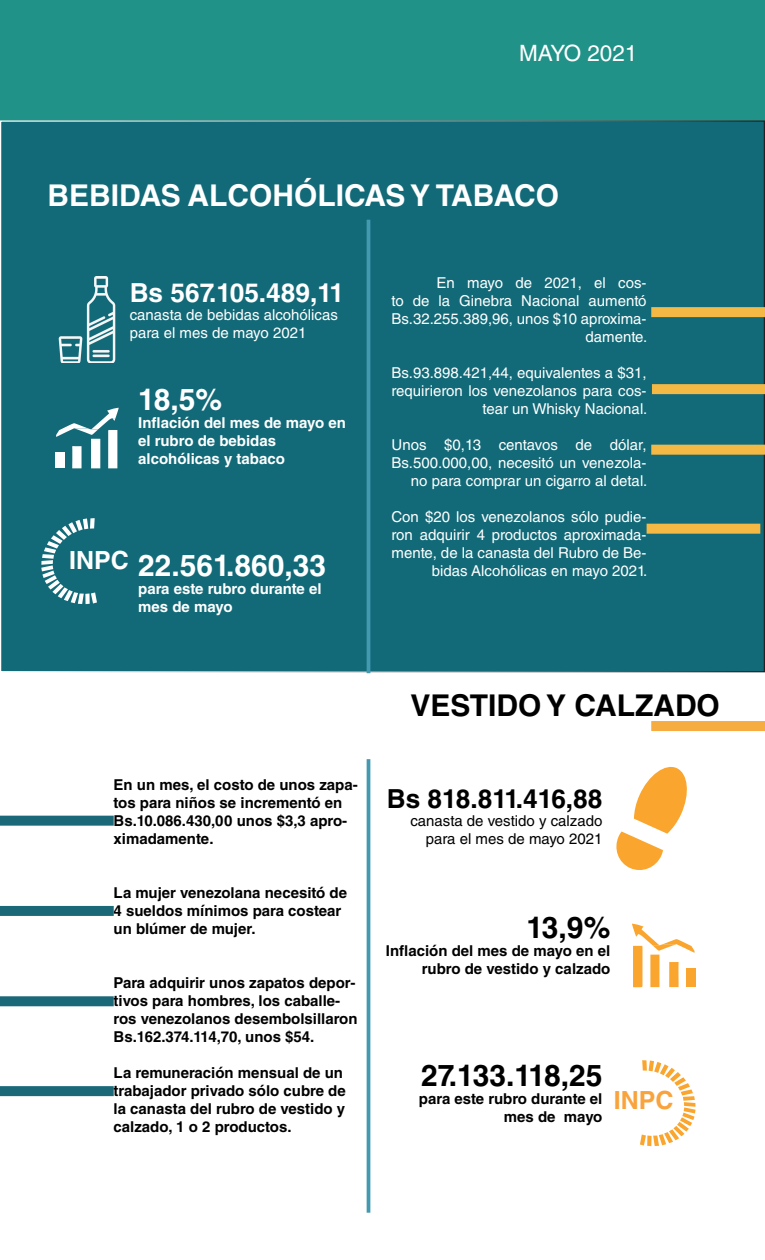
<style>
.page{position:relative;width:765px;height:1260px;background:#fff}
.page>*{position:absolute;margin:0;border:0;box-sizing:border-box;transform-origin:0 0}
.t1{font:700 30px "Helvetica LT Std";color:#fff}
.t2{font:700 30px "Helvetica LT Std";color:#000001}
.t3{font:700 30px "Helvetica LT Std";letter-spacing:-.02em;color:#000001}
.t4{font:700 26.25px "Helvetica LT Std";color:#fff}
.t5{font:700 26.25px "Helvetica LT Std";color:#000001}
.t6{font:700 25px "Helvetica LT Std";color:#fff}
.t7{font:700 25px "Helvetica LT Std";color:#f9a33d}
.t8{font:22.5px "Helvetica LT Std";color:#fff}
.t9{font:700 15px/18px "Helvetica LT Std";color:#000001}
.t10{font:15px/18px "Helvetica LT Std";color:#fff;text-align:right}
.t11{font:700 15px/18px "Helvetica LT Std";color:#fff}
.t12{font:15px "Helvetica LT Std";color:#000001}
</style>
<div class="page">
<div style="left:0;top:0;width:765px;height:120px;background:#219288"></div>
<svg style="left:616px;top:767px;width:71px;height:103px"></svg>
<div style="left:1px;top:121px;width:763px;height:551px;background:#126a78"></div>
<svg style="left:58px;top:276px;width:58px;height:87px"></svg>
<hr style="left:367px;top:220px;width:3px;height:453px;background:#4299b0">
<svg style="left:56px;top:408px;width:63px;height:60px"></svg>
<div style="left:55px;top:453px;width:9px;height:15px;background:#fff"></div>
<div style="left:652px;top:384px;width:113px;height:10px;background:#f4b945"></div>
<div style="left:651px;top:307px;width:114px;height:10px;background:#f4b945"></div>
<div style="left:0;top:816px;width:114px;height:10px;background:#1b6879"></div>
<div style="left:0;top:996px;width:114px;height:10px;background:#1b6879"></div>
<div style="left:0;top:1086px;width:114px;height:10px;background:#1b6879"></div>
<svg style="left:632px;top:924px;width:63px;height:63px"></svg>
<div style="left:686px;top:968px;width:10px;height:19px;background:#faa52d"></div>
<svg style="left:640px;top:1060px;width:56px;height:86px"></svg>
<div style="left:0;top:906px;width:114px;height:10px;background:#1b6879"></div>
<div style="left:651px;top:445px;width:114px;height:10px;background:#f4b945"></div>
<div style="left:647px;top:524px;width:113px;height:10px;background:#f4b945"></div>
<div style="left:651px;top:721px;width:114px;height:10px;background:#f6ac40"></div>
<hr style="left:367px;top:759px;width:3px;height:454px;background:#4299b0">
<svg style="left:41px;top:518px;width:56px;height:86px"></svg>
<p class="t8" style="left:519px;top:40px;width:120px">MAYO 2021</p>
<p class="t1" style="left:48px;top:177px;width:513px">BEBIDAS ALCOHÓLICAS Y TABACO</p>
<p class="t4" style="left:130px;top:277px;width:216px">Bs 567.105.489,11</p>
<p class="t10" style="left:130px;top:306px;width:210px">canasta de bebidas alcohólicas</p>
<p class="t10" style="left:130px;top:324px;width:178px">para el mes de mayo 2021</p>
<p class="t1" style="left:138px;top:382px;width:85px">18,5%</p>
<p class="t11" style="left:138px;top:414px;width:209px">Inflación del mes de mayo en el rubro de bebidas</p>
<p class="t11" style="left:138px;top:450px;width:148px">alcohólicas y tabaco</p>
<p class="t6" style="left:69px;top:545px;width:61px">INPC</p>
<p class="t1" style="left:138px;top:547px;width:190px">22.561.860,33</p>
<p class="t11" style="left:138px;top:579px;width:185px">para este rubro durante el mes de mayo</p>
<p class="t10" style="left:392px;top:274px;width:257px">En mayo de 2021, el cos-<br>to de la Ginebra Nacional aumentó<br>Bs.32.255.389,96, unos $10 aproxima&shy;damente.</p>
<p class="t10" style="left:392px;top:364px;width:257px">Bs.93.898.421,44, equivalentes a $31, requirieron los venezolanos para cos&shy;tear un Whisky Nacional.</p>
<p class="t10" style="left:392px;top:436px;width:257px">Unos $0,13 centavos de dólar,<br>Bs.500.000,00, necesitó un venezola&shy;no para comprar un cigarro al detal.</p>
<p class="t10" style="left:392px;top:508px;width:257px">Con $20 los venezolanos sólo pudie&shy;ron adquirir 4 productos aproximada&shy;mente, de la canasta del Rubro de Be&shy;bidas Alcohólicas en mayo 2021.</p>
<p class="t9" style="left:114px;top:775px;width:246px">En un mes, el costo de unos zapa&shy;tos para niños se incrementó en<br>Bs.10.086.430,00 unos $3,3 apro&shy;ximadamente.</p>
<p class="t9" style="left:114px;top:883px;width:235px">La mujer venezolana necesitó de<br>4 sueldos mínimos para costear un blúmer de mujer.</p>
<p class="t9" style="left:114px;top:973px;width:246px">Para adquirir unos zapatos depor&shy;tivos para hombres, los caballe&shy;ros venezolanos desembolsillaron Bs.162.374.114,70, unos $54.</p>
<p class="t9" style="left:114px;top:1063px;width:234px">La remuneración mensual de un trabajador privado sólo cubre de la canasta del rubro de vestido y calzado, 1 o 2 productos.</p>
<p class="t2" style="left:410px;top:687px;width:311px">VESTIDO Y CALZADO</p>
<p class="t5" style="left:387px;top:783px;width:217px">Bs 818.811.416,88</p>
<p class="t12" style="left:410px;top:812px;width:194px">canasta de vestido y calzado</p>
<p class="t12" style="left:426px;top:830px;width:178px">para el mes de mayo 2021</p>
<p class="t2" style="left:526px;top:909px;width:86px">13,9%</p>
<p class="t9" style="left:386px;top:941px;width:226px;text-align:right">Inflación del mes de mayo en el rubro de vestido y calzado</p>
<p class="t3" style="left:421px;top:1057px;width:183px">27.133.118,25</p>
<p class="t9" style="left:419px;top:1089px;width:185px;text-align:right">para este rubro durante el mes de mayo</p>
<p class="t7" style="left:614px;top:1085px;width:61px">INPC</p>
</div>
